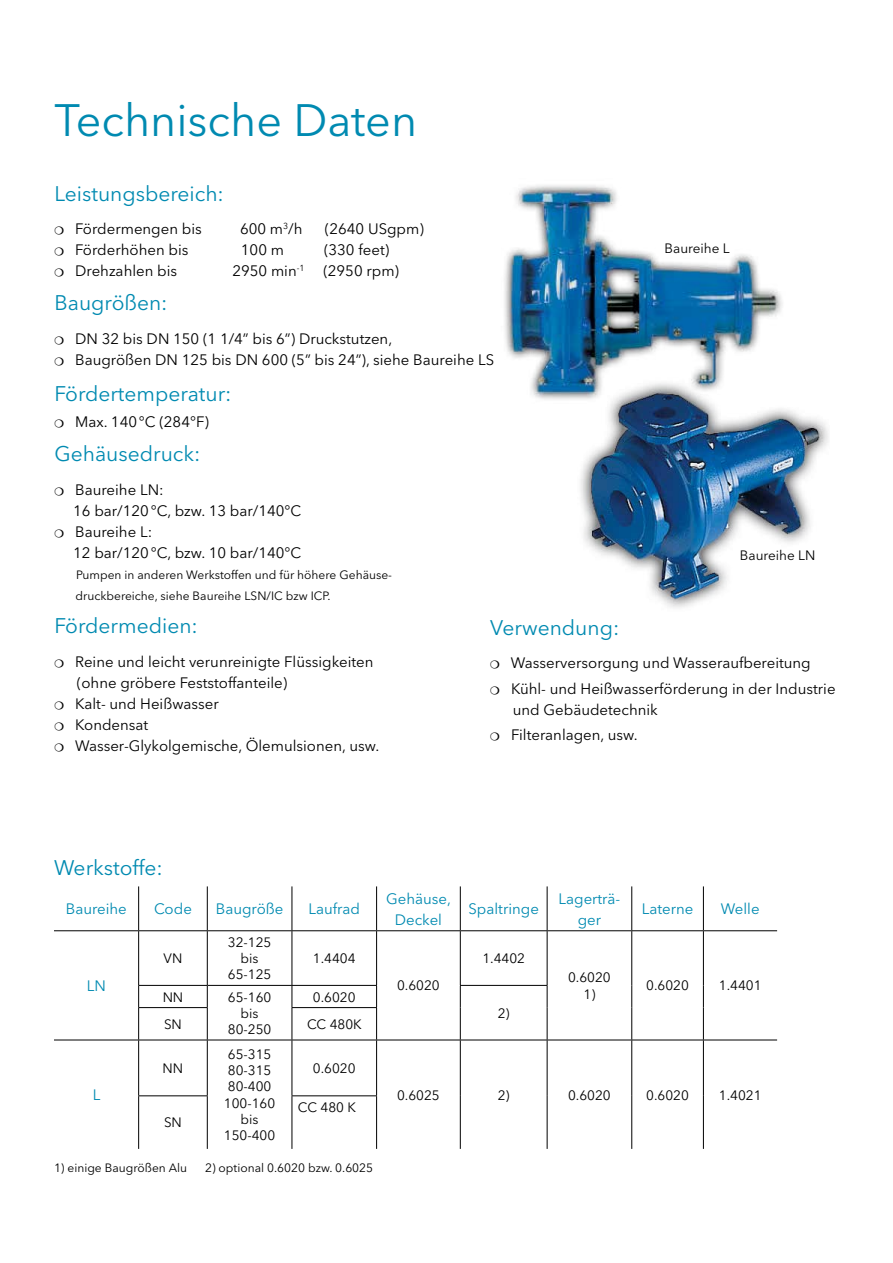
<style>
.page{position:relative;width:893px;height:1263px;background:#fff}
.page>*{position:absolute;margin:0;border:0;box-sizing:border-box;transform-origin:0 0}
.t1{font:45px "Avenir Next LT Pro";color:#008ab1}
.t2{font:21px "Avenir Next LT Pro";color:#008ab1}
.t3{font:15px/21px "Avenir Next LT Pro";color:#000}
.t4{font:15px/21px "Avenir Next LT Pro";color:#008ab1;text-align:center}
.t5{font:13.5px/16.2px "Avenir Next LT Pro";color:#000;text-align:center}
.t6{font:12px/21px "Avenir Next LT Pro";color:#000}
</style>
<div class="page">
<img style="left:504px;top:185px;width:279px;height:215px">
<img style="left:560px;top:359px;width:269px;height:249px">
<hr style="left:138px;top:886px;width:1px;height:44px;background:#000">
<hr style="left:207px;top:886px;width:1px;height:44px;background:#000">
<hr style="left:292px;top:886px;width:1px;height:44px;background:#000">
<hr style="left:376px;top:886px;width:1px;height:44px;background:#000">
<hr style="left:460px;top:886px;width:1px;height:44px;background:#000">
<hr style="left:547px;top:886px;width:1px;height:44px;background:#000">
<hr style="left:631px;top:886px;width:1px;height:44px;background:#000">
<hr style="left:703px;top:886px;width:1px;height:44px;background:#000">
<hr style="left:54px;top:930px;width:85px;height:1px;background:#000">
<hr style="left:139px;top:930px;width:68px;height:1px;background:#000">
<hr style="left:138px;top:931px;width:1px;height:54px;background:#000">
<hr style="left:207px;top:930px;width:85px;height:1px;background:#000">
<hr style="left:207px;top:931px;width:1px;height:54px;background:#000">
<hr style="left:292px;top:930px;width:85px;height:1px;background:#000">
<hr style="left:292px;top:931px;width:1px;height:54px;background:#000">
<hr style="left:377px;top:930px;width:83px;height:1px;background:#000">
<hr style="left:376px;top:931px;width:1px;height:54px;background:#000">
<hr style="left:460px;top:930px;width:87px;height:1px;background:#000">
<hr style="left:460px;top:931px;width:1px;height:54px;background:#000">
<hr style="left:547px;top:930px;width:85px;height:1px;background:#000">
<hr style="left:547px;top:931px;width:1px;height:54px;background:#000">
<hr style="left:632px;top:930px;width:71px;height:1px;background:#000">
<hr style="left:631px;top:931px;width:1px;height:54px;background:#000">
<hr style="left:703px;top:930px;width:74px;height:1px;background:#000">
<hr style="left:703px;top:931px;width:1px;height:54px;background:#000">
<svg style="left:631px;top:985px;width:1px;height:22px"></svg>
<svg style="left:703px;top:985px;width:1px;height:22px"></svg>
<hr style="left:631px;top:1007px;width:1px;height:32px;background:#000">
<hr style="left:703px;top:1007px;width:1px;height:32px;background:#000">
<hr style="left:138px;top:985px;width:69px;height:1px;background:#000">
<svg style="left:138px;top:986px;width:1px;height:21px"></svg>
<hr style="left:207px;top:985px;width:85px;height:1px;background:#000">
<svg style="left:207px;top:986px;width:1px;height:21px"></svg>
<hr style="left:292px;top:985px;width:85px;height:1px;background:#000">
<svg style="left:292px;top:986px;width:1px;height:21px"></svg>
<svg style="left:376px;top:986px;width:1px;height:21px"></svg>
<hr style="left:460px;top:985px;width:87px;height:1px;background:#000">
<svg style="left:460px;top:986px;width:1px;height:21px"></svg>
<svg style="left:547px;top:986px;width:1px;height:21px"></svg>
<hr style="left:460px;top:1007px;width:1px;height:32px;background:#000">
<hr style="left:547px;top:1007px;width:1px;height:32px;background:#000">
<hr style="left:138px;top:1007px;width:70px;height:1px;background:#000">
<hr style="left:138px;top:1008px;width:1px;height:31px;background:#000">
<hr style="left:207px;top:1008px;width:1px;height:31px;background:#000">
<hr style="left:292px;top:1007px;width:85px;height:1px;background:#000">
<hr style="left:292px;top:1008px;width:1px;height:31px;background:#000">
<hr style="left:376px;top:1008px;width:1px;height:31px;background:#000">
<hr style="left:54px;top:1039px;width:85px;height:1px;background:#000">
<hr style="left:139px;top:1039px;width:68px;height:1px;background:#000">
<hr style="left:138px;top:1040px;width:1px;height:55px;background:#000">
<hr style="left:207px;top:1039px;width:85px;height:1px;background:#000">
<hr style="left:207px;top:1040px;width:1px;height:55px;background:#000">
<hr style="left:292px;top:1039px;width:85px;height:1px;background:#000">
<hr style="left:292px;top:1040px;width:1px;height:55px;background:#000">
<hr style="left:377px;top:1039px;width:83px;height:1px;background:#000">
<hr style="left:376px;top:1040px;width:1px;height:55px;background:#000">
<hr style="left:460px;top:1039px;width:87px;height:1px;background:#000">
<hr style="left:460px;top:1040px;width:1px;height:56px;background:#000">
<hr style="left:547px;top:1039px;width:85px;height:1px;background:#000">
<hr style="left:547px;top:1040px;width:1px;height:56px;background:#000">
<hr style="left:632px;top:1039px;width:71px;height:1px;background:#000">
<hr style="left:631px;top:1040px;width:1px;height:56px;background:#000">
<hr style="left:703px;top:1039px;width:74px;height:1px;background:#000">
<hr style="left:703px;top:1040px;width:1px;height:56px;background:#000">
<hr style="left:460px;top:1096px;width:1px;height:53px;background:#000">
<hr style="left:547px;top:1096px;width:1px;height:53px;background:#000">
<hr style="left:631px;top:1096px;width:1px;height:53px;background:#000">
<hr style="left:703px;top:1096px;width:1px;height:53px;background:#000">
<hr style="left:138px;top:1095px;width:70px;height:1px;background:#000">
<hr style="left:138px;top:1096px;width:1px;height:53px;background:#000">
<hr style="left:207px;top:1096px;width:1px;height:53px;background:#000">
<hr style="left:292px;top:1095px;width:85px;height:1px;background:#000">
<hr style="left:292px;top:1096px;width:1px;height:53px;background:#000">
<hr style="left:376px;top:1096px;width:1px;height:53px;background:#000">
<p class="t1" style="left:54px;top:94px;width:364px">Technische Daten</p>
<p class="t2" style="left:54px;top:181px;width:171px">Leistungsbereich:</p>
<p class="t3" style="left:75px;top:219px;width:128px">Fördermengen bis</p>
<p class="t3" style="left:240px;top:219px;width:64px">600 m<sup>3</sup>/h</p>
<p class="t3" style="left:325px;top:219px;width:100px">(2640 USgpm)</p>
<p class="t3" style="left:75px;top:240px;width:115px">Förderhöhen bis</p>
<p class="t3" style="left:241px;top:240px;width:45px">100 m</p>
<p class="t3" style="left:324px;top:240px;width:67px">(330 feet)</p>
<p class="t3" style="left:75px;top:261px;width:103px">Drehzahlen bis</p>
<p class="t3" style="left:232px;top:261px;width:168px">2950 min<sup>-1</sup> (2950 rpm)</p>
<p class="t2" style="left:54px;top:290px;width:115px">Baugrößen:</p>
<p class="t3" style="left:75px;top:328px;width:420px">DN 32 bis DN 150 (1 1/4” bis 6”) Druckstutzen,<br>Baugrößen DN 125 bis DN 600 (5” bis 24”), siehe Baureihe LS</p>
<p class="t2" style="left:54px;top:381px;width:179px">Fördertemperatur:</p>
<p class="t3" style="left:75px;top:411px;width:135px">Max. 140°C (284°F)</p>
<p class="t2" style="left:54px;top:441px;width:148px">Gehäusedruck:</p>
<p class="t3" style="left:73px;top:479px;width:230px">Baureihe LN:<br>16 bar/120°C, bzw. 13 bar/140°C<br>Baureihe L:<br>12 bar/120°C, bzw. 10 bar/140°C</p>
<p class="t6" style="left:75px;top:564px;width:318px">Pumpen in anderen Werkstoffen und für höhere Gehäuse&shy;druckbereiche, siehe Baureihe LSN/IC bzw ICP.</p>
<p class="t2" style="left:54px;top:614px;width:145px">Fördermedien:</p>
<p class="t3" style="left:75px;top:651px;width:306px">Reine und leicht verunreinigte Flüssigkeiten (ohne gröbere Feststoffanteile)<br>Kalt- und Heißwasser<br>Kondensat<br>Wasser-Glykolgemische, Ölemulsionen, usw.</p>
<p class="t5" style="left:665px;top:240px;width:67px">Baureihe L</p>
<p class="t5" style="left:740px;top:547px;width:77px">Baureihe LN</p>
<p class="t2" style="left:490px;top:615px;width:131px">Verwendung:</p>
<p class="t3" style="left:511px;top:650px;width:326px;line-height:25.3px">Wasserversorgung und Wasseraufbereitung<br>Kühl- und Heißwasserförderung in der Industrie</p>
<p class="t3" style="left:511px;top:697px;width:148px;line-height:25.2px">und Gebäudetechnik<br>Filteranlagen, usw.</p>
<p class="t2" style="left:54px;top:855px;width:110px">Werkstoffe:</p>
<p class="t4" style="left:66px;top:898px;width:63px">Baureihe</p>
<p class="t4" style="left:154px;top:898px;width:39px">Code</p>
<p class="t4" style="left:216px;top:898px;width:69px">Baugröße</p>
<p class="t4" style="left:308px;top:898px;width:53px">Laufrad</p>
<p class="t4" style="left:386px;top:888px;width:66px">Gehäuse,<br>Deckel</p>
<p class="t4" style="left:468px;top:898px;width:72px">Spaltringe</p>
<p class="t4" style="left:559px;top:888px;width:63px">Lagerträ&shy;ger</p>
<p class="t4" style="left:642px;top:898px;width:53px">Laterne</p>
<p class="t4" style="left:721px;top:898px;width:40px">Welle</p>
<p class="t4" style="left:87px;top:975px;width:21px">LN</p>
<p class="t4" style="left:93px;top:1084px;width:9px">L</p>
<p class="t5" style="left:164px;top:950px;width:20px">VN</p>
<p class="t5" style="left:228px;top:934px;width:45px">32-125 bis<br>65-125</p>
<p class="t5" style="left:313px;top:950px;width:44px">1.4404</p>
<p class="t5" style="left:163px;top:989px;width:22px">NN</p>
<p class="t5" style="left:228px;top:989px;width:45px">65-160 bis<br>80-250</p>
<p class="t5" style="left:313px;top:989px;width:44px">0.6020</p>
<p class="t5" style="left:164px;top:1016px;width:19px">SN</p>
<p class="t5" style="left:307px;top:1016px;width:56px">CC 480K</p>
<p class="t5" style="left:163px;top:1060px;width:22px">NN</p>
<p class="t5" style="left:164px;top:1115px;width:19px">SN</p>
<p class="t5" style="left:224px;top:1046px;width:53px">65-315<br>80-315<br>80-400<br>100-160 bis<br>150-400</p>
<p class="t5" style="left:313px;top:1060px;width:44px">0.6020</p>
<p class="t5" style="left:298px;top:1099px;width:59px">CC 480 K</p>
<p class="t6" style="left:54px;top:1157px;width:135px">1) einige Baugrößen Alu</p>
<p class="t6" style="left:205px;top:1157px;width:170px">2) optional 0.6020 bzw. 0.6025</p>
<p class="t5" style="left:397px;top:978px;width:44px">0.6020</p>
<p class="t5" style="left:482px;top:950px;width:44px">1.4402</p>
<p class="t5" style="left:498px;top:1005px;width:13px">2)</p>
<p class="t5" style="left:568px;top:969px;width:44px">0.6020<br>1)</p>
<p class="t5" style="left:646px;top:978px;width:44px">0.6020</p>
<p class="t5" style="left:719px;top:978px;width:44px">1.4401</p>
<p class="t5" style="left:397px;top:1087px;width:44px">0.6025</p>
<p class="t5" style="left:498px;top:1087px;width:13px">2)</p>
<p class="t5" style="left:568px;top:1087px;width:44px">0.6020</p>
<p class="t5" style="left:646px;top:1087px;width:44px">0.6020</p>
<p class="t5" style="left:719px;top:1087px;width:44px">1.4021</p>
</div>
